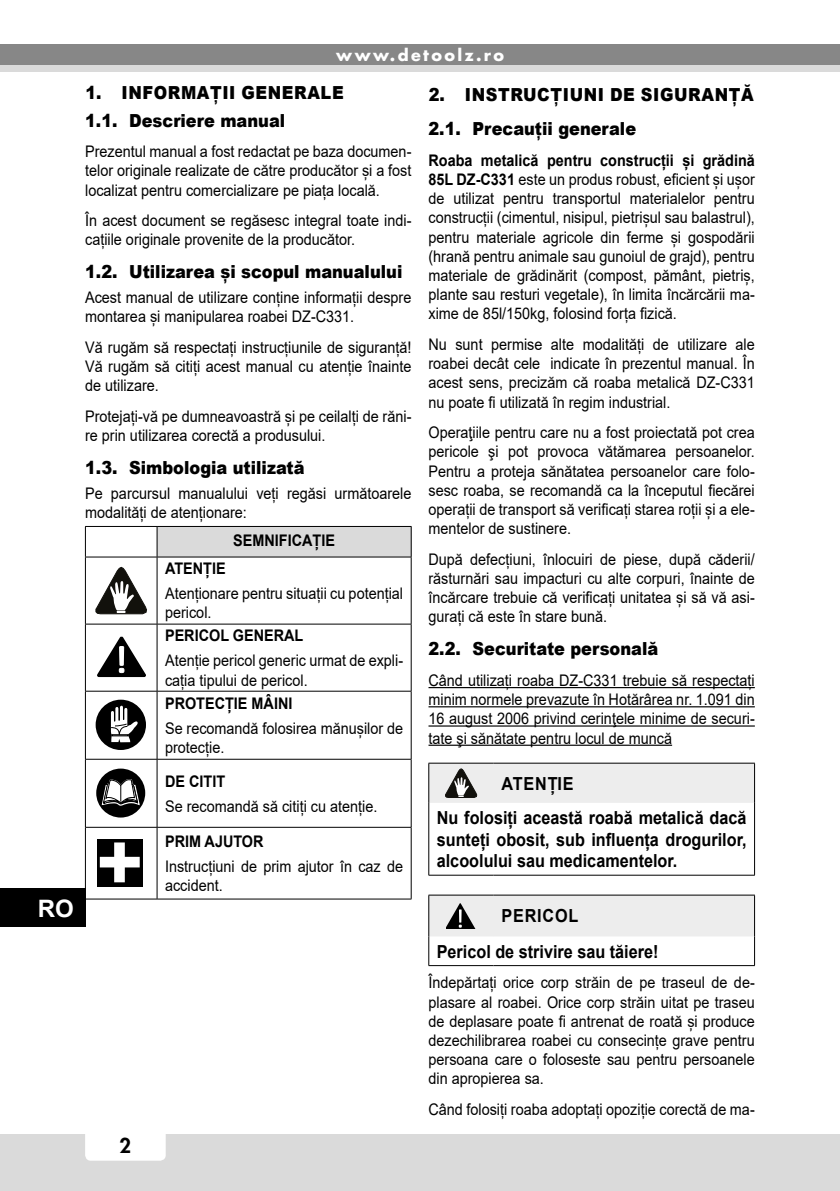
<style>
.page{position:relative;width:840px;height:1191px;background:#fff}
.page>*{position:absolute;margin:0;border:0;box-sizing:border-box;transform-origin:0 0}
.t1{font:700 24px "Arial";color:#fff}
.t2{font:800 20px "Futura";color:#000}
.t3{font:700 18px/34.2px "Arial";color:#000;scale:.9 1}
.t4{font:900 18px/27.2px "Arial";letter-spacing:.035em;color:#000;scale:.9 1}
.t5{font:900 18px "Arial";color:#000;scale:.9 1}
.t6{font:16px/19.2px "Arial";color:#000;text-align:justify;scale:.9 1}
.t7{font:700 16px "Arial";color:#000;scale:.9 1}
.t8{font:700 16px "Futura";letter-spacing:.15em;color:#fff}
.s1{font-weight:700}
</style>
<div class="page">
<div style="left:0;top:1134px;width:839px;height:57px;background:#dadada"></div>
<div style="left:85px;top:1120px;width:81px;height:40px;background:#fff;border-radius:6px"></div>
<div style="left:0;top:44px;width:839px;height:24px;background:#878787"></div>
<div style="left:0;top:65px;width:839px;height:6px;background:#dadada"></div>
<div style="left:0;top:888px;width:85px;height:39px;background:#000"></div>
<div style="left:157px;top:526px;width:254px;height:31px;background:#dadada"></div>
<hr style="left:85px;top:526px;width:72px;height:1px;background:#000">
<hr style="left:85px;top:527px;width:1px;height:30px;background:#000">
<hr style="left:157px;top:526px;width:254px;height:1px;background:#000">
<hr style="left:157px;top:527px;width:1px;height:30px;background:#000">
<hr style="left:410px;top:527px;width:1px;height:30px;background:#000">
<hr style="left:85px;top:556px;width:72px;height:1px;background:#000">
<hr style="left:85px;top:557px;width:1px;height:67px;background:#000">
<hr style="left:157px;top:556px;width:254px;height:1px;background:#000">
<hr style="left:157px;top:557px;width:1px;height:67px;background:#000">
<hr style="left:410px;top:557px;width:1px;height:67px;background:#000">
<hr style="left:85px;top:624px;width:72px;height:1px;background:#000">
<hr style="left:85px;top:624px;width:1px;height:67px;background:#000">
<hr style="left:157px;top:624px;width:254px;height:1px;background:#000">
<hr style="left:157px;top:624px;width:1px;height:67px;background:#000">
<hr style="left:410px;top:624px;width:1px;height:67px;background:#000">
<hr style="left:85px;top:691px;width:72px;height:1px;background:#000">
<hr style="left:85px;top:691px;width:1px;height:68px;background:#000">
<hr style="left:157px;top:691px;width:254px;height:1px;background:#000">
<hr style="left:157px;top:691px;width:1px;height:68px;background:#000">
<hr style="left:410px;top:691px;width:1px;height:68px;background:#000">
<hr style="left:85px;top:759px;width:72px;height:1px;background:#000">
<hr style="left:85px;top:759px;width:1px;height:68px;background:#000">
<hr style="left:157px;top:759px;width:254px;height:1px;background:#000">
<hr style="left:157px;top:759px;width:1px;height:68px;background:#000">
<hr style="left:410px;top:759px;width:1px;height:68px;background:#000">
<hr style="left:85px;top:827px;width:72px;height:1px;background:#000">
<hr style="left:85px;top:827px;width:1px;height:71px;background:#000">
<hr style="left:157px;top:827px;width:254px;height:1px;background:#000">
<hr style="left:157px;top:827px;width:1px;height:71px;background:#000">
<hr style="left:410px;top:827px;width:1px;height:71px;background:#000">
<hr style="left:85px;top:898px;width:72px;height:1px;background:#000">
<hr style="left:157px;top:898px;width:254px;height:1px;background:#000">
<svg style="left:96px;top:567px;width:51px;height:47px"></svg>
<svg style="left:97px;top:636px;width:49px;height:42px"></svg>
<div style="left:96px;top:699px;width:50px;height:51px;background:#000;border-radius:50%"></div>
<svg style="left:110px;top:706px;width:28px;height:36px"></svg>
<div style="left:96px;top:768px;width:49px;height:49px;background:#000;border-radius:50%"></div>
<svg style="left:101px;top:768px;width:39px;height:48px"></svg>
<div style="left:97px;top:839px;width:46px;height:47px;background:#000"></div>
<svg style="left:100px;top:842px;width:40px;height:40px"></svg>
<hr style="left:428px;top:687px;width:326px;height:1px;background:#000">
<hr style="left:428px;top:706px;width:326px;height:1px;background:#000">
<hr style="left:428px;top:725px;width:326px;height:1px;background:#000">
<hr style="left:428px;top:744px;width:243px;height:2px;background:#000">
<hr style="left:753px;top:803px;width:1px;height:72px;background:#000">
<hr style="left:428px;top:803px;width:1px;height:72px;background:#000">
<hr style="left:428px;top:875px;width:65px;height:1px;background:#000">
<hr style="left:493px;top:875px;width:261px;height:1px;background:#000">
<svg style="left:428px;top:763px;width:326px;height:40px;background:#e1e1e1"></svg>
<hr style="left:428px;top:894px;width:65px;height:1px;background:#000">
<hr style="left:493px;top:894px;width:261px;height:1px;background:#000">
<hr style="left:428px;top:965px;width:65px;height:1px;background:#000">
<hr style="left:493px;top:965px;width:261px;height:1px;background:#000">
<svg style="left:428px;top:895px;width:326px;height:70px"></svg>
<h1 class="t1" style="left:38px;top:891px;width:38px">RO</h1>
<p class="t8" style="left:336px;top:44px;width:169px">www.detoolz.ro</p>
<p class="t4" style="left:85px;top:79px;width:289px">1. INFORMAȚII GENERALE<br>1.1. Descriere manual</p>
<p class="t6" style="left:85px;top:142px;width:364px">Prezentul manual a fost redactat pe baza documen&shy;telor originale realizate de către producător și a fost localizat pentru comercializare pe piața locală.</p>
<p class="t6" style="left:85px;top:211px;width:364px">În acest document se regăsesc integral toate indi&shy;cațiile originale provenite de la producător.</p>
<p class="t5" style="left:85px;top:259px;width:354px">1.2. Utilizarea și scopul manualului</p>
<p class="t6" style="left:85px;top:288px;width:364px">Acest manual de utilizare conține informații despre montarea și manipularea roabei DZ-C331.</p>
<p class="t6" style="left:85px;top:338px;width:364px">Vă rugăm să respectați instrucțiunile de siguranță!<br>Vă rugăm să citiți acest manual cu atenție înainte de utilizare.</p>
<p class="t6" style="left:85px;top:406px;width:364px">Protejați-vă pe dumneavoastră și pe ceilalți de răni&shy;re prin utilizarea corectă a produsului.</p>
<p class="t5" style="left:85px;top:454px;width:245px">1.3. Simbologia utilizată</p>
<p class="t6" style="left:85px;top:483px;width:364px">Pe parcursul manualului veți regăsi următoarele modalități de atenționare:</p>
<p class="t7" style="left:233px;top:529px;width:114px">SEMNIFICAȚIE</p>
<p class="t7" style="left:165px;top:557px;width:69px">ATENȚIE</p>
<p class="t6" style="left:165px;top:584px;width:266px">Atenționare pentru situații cu potențial pericol.</p>
<p class="t7" style="left:165px;top:624px;width:155px">PERICOL GENERAL</p>
<p class="t6" style="left:165px;top:651px;width:266px">Atenție pericol generic urmat de expli&shy;cația tipului de pericol.</p>
<p class="t7" style="left:165px;top:692px;width:143px">PROTECȚIE MÂINI</p>
<p class="t6" style="left:165px;top:718px;width:266px">Se recomandă folosirea mănușilor de protecție.</p>
<p class="t7" style="left:165px;top:769px;width:68px">DE CITIT</p>
<p class="t6" style="left:165px;top:796px;width:237px">Se recomandă să citiți cu atenție.</p>
<p class="t7" style="left:165px;top:830px;width:111px">PRIM AJUTOR</p>
<p class="t6" style="left:165px;top:856px;width:266px">Instrucțiuni de prim ajutor în caz de accident.</p>
<p class="t2" style="left:120px;top:1132px;width:13px">2</p>
<p class="t4" style="left:428px;top:77px;width:362px;line-height:34.4px">2. INSTRUCȚIUNI DE SIGURANȚĂ<br>2.1. Precauții generale</p>
<p class="t6" style="left:428px;top:150px;width:364px"><span class="s1">Roaba metalică pentru construcții și grădină 85L DZ-C331</span> este un produs robust, eficient și ușor de utilizat pentru transportul materialelor pentru construcții (cimentul, nisipul, pietrișul sau balastrul), pentru materiale agricole din ferme și gospodării (hrană pentru animale sau gunoiul de grajd), pentru materiale de grădinărit (compost, pământ, pietriș, plante sau resturi vegetale), în limita încărcării ma&shy;xime de 85l/150kg, folosind forța fizică.</p>
<p class="t6" style="left:428px;top:335px;width:364px">Nu sunt permise alte modalități de utilizare ale roabei decât cele indicate în prezentul manual. În acest sens, precizăm că roaba metalică DZ-C331 nu poate fi utilizată în regim industrial.</p>
<p class="t6" style="left:428px;top:423px;width:364px">Operaţiile pentru care nu a fost proiectată pot crea pericole şi pot provoca vătămarea persoanelor.<br>Pentru a proteja sănătatea persoanelor care folo&shy;sesc roaba, se recomandă ca la începutul fiecărei operații de transport să verificați starea roții și a ele&shy;mentelor de sustinere.</p>
<p class="t6" style="left:428px;top:549px;width:364px">După defecțiuni, înlocuiri de piese, după căderii/ răsturnări sau impacturi cu alte corpuri, înainte de încărcare trebuie că verificați unitatea și să vă asi&shy;gurați că este în stare bună.</p>
<p class="t5" style="left:428px;top:636px;width:257px">2.2. Securitate personală</p>
<p class="t6" style="left:428px;top:670px;width:364px">Când utilizați roaba DZ-C331 trebuie să respectați minim normele prevazute în Hotărârea nr. 1.091 din 16 august 2006 privind cerinţele minime de securi&shy;tate şi sănătate pentru locul de muncă</p>
<p class="t3" style="left:436px;top:766px;width:345px;text-indent:65px">ATENȚIE<br>Nu folosiți această roabă metalică dacă</p>
<p class="t3" style="left:436px;top:828px;width:345px;line-height:21.6px">sunteți obosit, sub influența drogurilor, alcoolului sau medicamentelor.</p>
<p class="t3" style="left:436px;top:898px;width:248px;line-height:35.2px;text-indent:65px">PERICOL<br>Pericol de strivire sau tăiere!</p>
<p class="t6" style="left:428px;top:973px;width:364px">Îndepărtați orice corp străin de pe traseul de de&shy;plasare al roabei. Orice corp străin uitat pe traseu de deplasare poate fi antrenat de roată și produce dezechilibrarea roabei cu consecințe grave pentru persoana care o foloseste sau pentru persoanele din apropierea sa.</p>
<p class="t6" style="left:428px;top:1099px;width:364px">Când folosiți roaba adoptați opoziție corectă de ma-</p>
</div>
